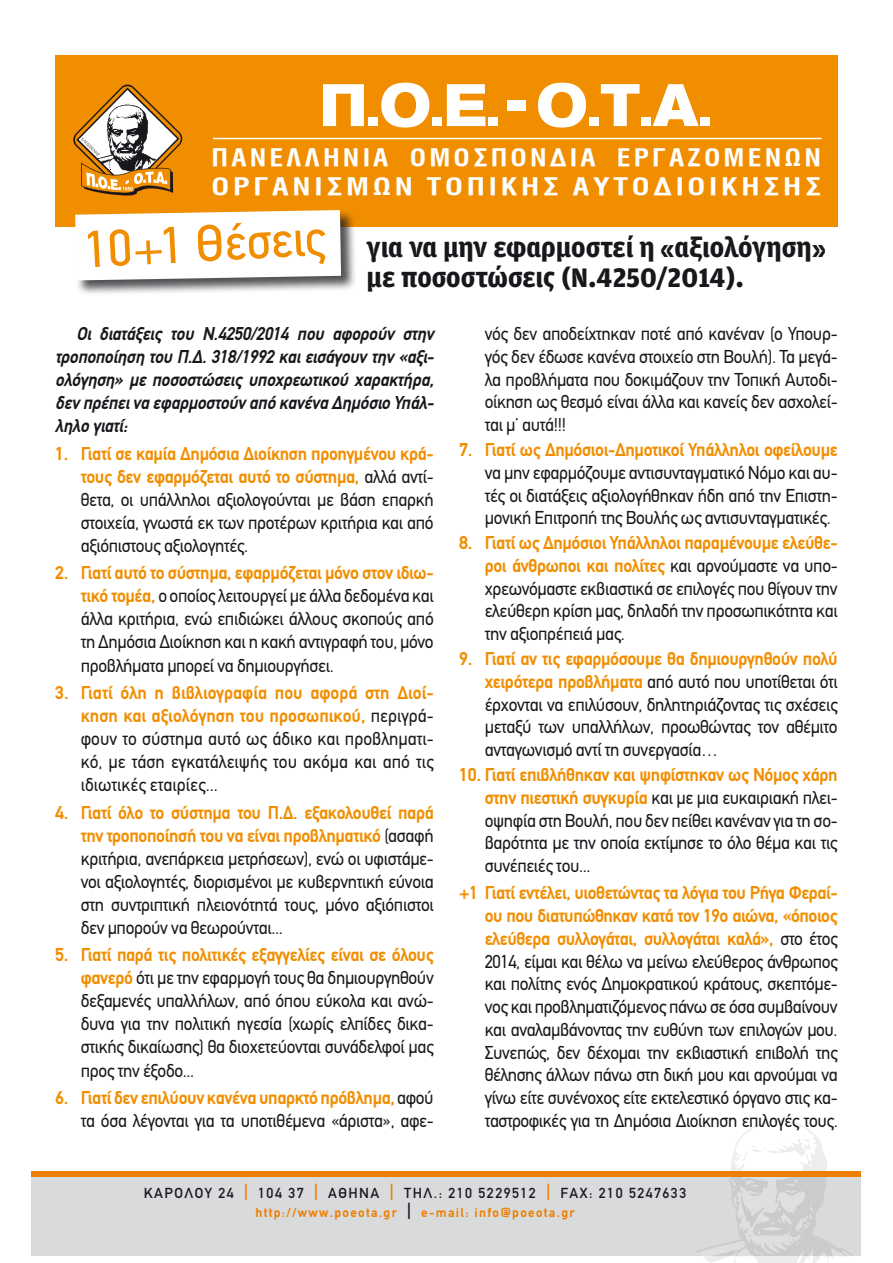
<style>
.page{position:relative;width:893px;height:1263px;background:#fff}
.page>*{position:absolute;margin:0;border:0;box-sizing:border-box;transform-origin:0 0}
.t1{font:52.05px "PF Din Text Condensed";color:#f18e00;scale:1.11 1}
.t2{font:700 28.5px/30px "Amplitude GR";color:#1a171c;scale:.96 1}
.t3{font:24.15px/29.1px "UB Helvetica Cond Bold";letter-spacing:.11em;color:#fff;scale:1.19 1}
.t4{font:18.75px/22.8px "PF Din Text";letter-spacing:-.02em;color:#1a171c;text-align:justify;scale:.95 1}
.t5{font:italic 700 18.75px/23.1px "PF Din Text";letter-spacing:-.01em;color:#1a171c;text-align:justify;scale:.95 1}
.t6{font:700 18.75px "PF Din Text";letter-spacing:-.02em;color:#f18e00}
.t7{font:500 14.55px "PF Din Text";letter-spacing:.1em;color:#1a171c}
.t8{font:700 13.2px "PF Din Text";letter-spacing:.1em;color:#ee7f00}
.s1{font-weight:700;color:#f18e00}
.s2{font-weight:300;font-size:23.4px;color:#ee7f00}
.s3{font-weight:300;font-size:23.4px;color:#1a171c}
</style>
<div class="page">
<div style="left:55px;top:55px;width:783px;height:172px;background:#f18e00"></div>
<svg style="left:323px;top:84px;width:41px;height:42px"></svg>
<div style="left:369px;top:117px;width:9px;height:9px;background:#fff"></div>
<svg style="left:381px;top:83px;width:48px;height:45px"></svg>
<div style="left:433px;top:117px;width:9px;height:9px;background:#fff"></div>
<svg style="left:447px;top:84px;width:38px;height:42px"></svg>
<div style="left:488px;top:117px;width:9px;height:9px;background:#fff"></div>
<div style="left:507px;top:101px;width:19px;height:10px;background:#fff"></div>
<svg style="left:538px;top:83px;width:48px;height:45px"></svg>
<div style="left:589px;top:117px;width:10px;height:9px;background:#fff"></div>
<svg style="left:601px;top:84px;width:39px;height:42px"></svg>
<div style="left:642px;top:117px;width:9px;height:9px;background:#fff"></div>
<svg style="left:653px;top:84px;width:46px;height:42px"></svg>
<div style="left:700px;top:117px;width:10px;height:9px;background:#fff"></div>
<svg style="left:73px;top:84px;width:110px;height:112px"></svg>
<hr style="left:213px;top:138px;width:609px;height:1px;background:#fff">
<div style="left:75px;top:209px;width:282px;height:87px;background:#1a171c;opacity:.75"></div>
<svg style="left:75px;top:210px;width:266px;height:70px"></svg>
<div style="left:31px;top:1174px;width:829px;height:82px;background:#d9dadb"></div>
<svg style="left:696px;top:1121px;width:157px;height:142px"></svg>
<div style="left:31px;top:1171px;width:829px;height:5px;background:#ee7f00"></div>
<p class="t3" style="left:212px;top:143px;width:514px">ΠΑΝΕΛΛΗΝΙΑ ΟΜΟΣΠΟΝΔΙΑ ΕΡΓΑΖΟΜΕΝΩΝ<br>ΟΡΓΑΝΙΣΜΩΝ ΤΟΠΙΚΗΣ ΑΥΤΟΔΙΟΙΚΗΣΗΣ</p>
<h1 class="t1" style="left:82px;top:220px;width:219px;rotate:-3deg">10+1 Θέσεις</h1>
<h2 class="t2" style="left:367px;top:234px;width:480px">για να μην εφαρμοστεί η «αξιολόγηση» με ποσοστώσεις (Ν.4250/2014).</h2>
<p class="t5" style="left:55px;top:322px;width:400px;text-indent:21px">Οι διατάξεις του Ν.4250/2014 που αφορούν στην τροποποίηση του Π.Δ. 318/1992 και εισάγουν την «αξι&shy;ολόγηση» με ποσοστώσεις υποχρεωτικού χαρακτήρα, δεν πρέπει να εφαρμοστούν από κανένα Δημόσιο Υπάλ&shy;ληλο γιατί:</p>
<p class="t4" style="left:81px;top:442px;width:373px;text-indent:-26px"><span class="s1">1. Γιατί σε καμία Δημόσια Διοίκηση προηγμένου κρά&shy;τους δεν εφαρμόζεται αυτό το σύστημα,</span> αλλά αντί&shy;θετα, οι υπάλληλοι αξιολογούνται με βάση επαρκή στοιχεία, γνωστά εκ των προτέρων κριτήρια και από αξιόπιστους αξιολογητές.</p>
<p class="t4" style="left:81px;top:561px;width:373px;text-indent:-26px"><span class="s1">2. Γιατί αυτό το σύστημα, εφαρμόζεται μόνο στον ιδιω&shy;τικό τομέα,</span> ο οποίος λειτουργεί με άλλα δεδομένα και άλλα κριτήρια, ενώ επιδιώκει άλλους σκοπούς από τη Δημόσια Διοίκηση και η κακή αντιγραφή του, μόνο προβλήματα μπορεί να δημιουργήσει.</p>
<p class="t4" style="left:81px;top:681px;width:373px;text-indent:-26px"><span class="s1">3. Γιατί όλη η βιβλιογραφία που αφορά στη Διοί&shy;κηση και αξιολόγηση του προσωπικού,</span> περιγρά&shy;φουν το σύστημα αυτό ως άδικο και προβληματι&shy;κό, με τάση εγκατάλειψής του ακόμα και από τις ιδιωτικές εταιρίες...</p>
<p class="t4" style="left:81px;top:801px;width:373px;text-indent:-26px"><span class="s1">4. Γιατί όλο το σύστημα του Π.Δ. εξακολουθεί παρά την τροποποίησή του να είναι προβληματικό</span> (ασαφή κριτήρια, ανεπάρκεια μετρήσεων), ενώ οι υφιστάμε&shy;νοι αξιολογητές, διορισμένοι με κυβερνητική εύνοια στη συντριπτική πλειονότητά τους, μόνο αξιόπιστοι δεν μπορούν να θεωρούνται...</p>
<p class="t4" style="left:81px;top:943px;width:373px;text-indent:-26px"><span class="s1">5. Γιατί παρά τις πολιτικές εξαγγελίες είναι σε όλους φανερό</span> ότι με την εφαρμογή τους θα δημιουργηθούν δεξαμενές υπαλλήλων, από όπου εύκολα και ανώ&shy;δυνα για την πολιτική ηγεσία (χωρίς ελπίδες δικα&shy;στικής δικαίωσης) θα διοχετεύονται συνάδελφοί μας προς την έξοδο...</p>
<p class="t4" style="left:55px;top:1086px;width:400px;text-align:right"><span class="s1">6. Γιατί δεν επιλύουν κανένα υπαρκτό πρόβλημα,</span> αφού τα όσα λέγονται για τα υποτιθέμενα «άριστα», αφε-</p>
<p class="t4" style="left:485px;top:322px;width:373px">νός δεν αποδείχτηκαν ποτέ από κανέναν (ο Υπουρ&shy;γός δεν έδωσε κανένα στοιχείο στη Βουλή). Τα μεγά&shy;λα προβλήματα που δοκιμάζουν την Τοπική Αυτοδι&shy;οίκηση ως θεσμό είναι άλλα και κανείς δεν ασχολεί&shy;ται μ’ αυτά!!!</p>
<p class="t6" style="left:459px;top:439px;width:380px">7. Γιατί ως Δημόσιοι-Δημοτικοί Υπάλληλοι οφείλουμε</p>
<p class="t4" style="left:485px;top:461px;width:373px">να μην εφαρμόζουμε αντισυνταγματικό Νόμο και αυ&shy;τές οι διατάξεις αξιολογήθηκαν ήδη από την Επιστη&shy;μονική Επιτροπή της Βουλής ως αντισυνταγματικές.</p>
<p class="t4" style="left:485px;top:531px;width:373px;text-indent:-25px"><span class="s1">8. Γιατί ως Δημόσιοι Υπάλληλοι παραμένουμε ελεύθε&shy;ροι άνθρωποι και πολίτες</span> και αρνούμαστε να υπο&shy;χρεωνόμαστε εκβιαστικά σε επιλογές που θίγουν την ελεύθερη κρίση μας, δηλαδή την προσωπικότητα και την αξιοπρέπειά μας.</p>
<p class="t4" style="left:485px;top:647px;width:373px;text-indent:-26px"><span class="s1">9. Γιατί αν τις εφαρμόσουμε θα δημιουργηθούν πολύ χειρότερα προβλήματα</span> από αυτό που υποτίθεται ότι έρχονται να επιλύσουν, δηλητηριάζοντας τις σχέσεις μεταξύ των υπαλλήλων, προωθώντας τον αθέμιτο ανταγωνισμό αντί τη συνεργασία…</p>
<p class="t4" style="left:485px;top:763px;width:373px;text-indent:-26px"><span class="s1">10. Γιατί επιβλήθηκαν και ψηφίστηκαν ως Νόμος χάρη στην πιεστική συγκυρία</span> και με μια ευκαιριακή πλει&shy;οψηφία στη Βουλή, που δεν πείθει κανέναν για τη σο&shy;βαρότητα με την οποία εκτίμησε το όλο θέμα και τις συνέπειές του...</p>
<p class="t4" style="left:485px;top:882px;width:373px;text-indent:-26px"><span class="s1">+1 Γιατί εντέλει, υιοθετώντας τα λόγια του Ρήγα Φεραί&shy;ου που διατυπώθηκαν κατά τον 19ο αιώνα, «όποιος ελεύθερα συλλογάται, συλλογάται καλά»,</span> στο έτος 2014, είμαι και θέλω να μείνω ελεύθερος άνθρωπος και πολίτης ενός Δημοκρατικού κράτους, σκεπτόμε&shy;νος και προβληματιζόμενος πάνω σε όσα συμβαίνουν και αναλαμβάνοντας την ευθύνη των επιλογών μου.<br>Συνεπώς, δεν δέχομαι την εκβιαστική επιβολή της θέλησης άλλων πάνω στη δική μου και αρνούμαι να γίνω είτε συνένοχος είτε εκτελεστικό όργανο στις κα&shy;ταστροφικές για τη Δημόσια Διοίκηση επιλογές τους.</p>
<p class="t7" style="left:144px;top:1184px;width:544px">ΚΑΡΟΛΟΥ 24 <span class="s2">I</span> 104 37 <span class="s2">I</span> ΑΘΗΝΑ <span class="s2">I</span> ΤΗΛ.: 210 5229512 <span class="s2">I</span> FAX: 210 5247633</p>
<p class="t8" style="left:255px;top:1204px;width:321px">http://www.poeota.gr <span class="s3">I</span> e-mail: info@poeota.gr</p>
</div>
